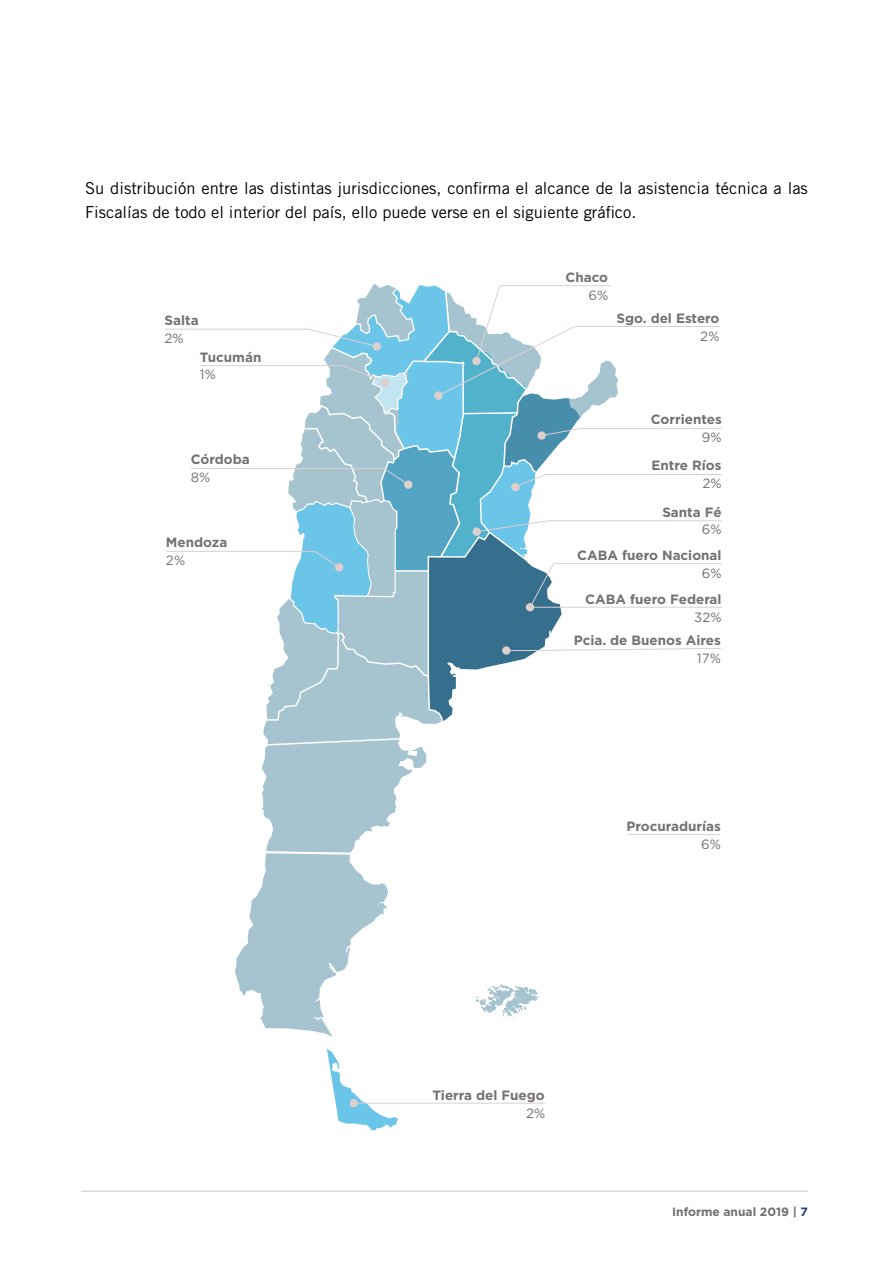
<style>
.page{position:relative;width:893px;height:1263px;background:#fff}
.page>*{position:absolute;margin:0;border:0;box-sizing:border-box;transform-origin:0 0}
.t1{font:16.5px/24px "Trade Gothic LT Std";color:#000}
.t2{font:700 13.35px "Gotham";color:#717176}
.t3{font:13.35px "Gotham";color:#717176}
.t4{font:700 12px "Gotham";color:#706f6f}
.s1{color:#234379}
</style>
<div class="page">
<hr style="left:81px;top:1191px;width:727px;height:1px;background:#c8c8c8">
<svg style="left:327px;top:1048px;width:71px;height:82px"></svg>
<hr style="left:354px;top:1103px;width:192px;height:1px;background:#decfcf">
<div style="left:350px;top:1099px;width:8px;height:8px;background:#decfcf;border-radius:50%"></div>
<svg style="left:164px;top:284px;width:558px;height:753px"></svg>
<hr style="left:628px;top:834px;width:92px;height:1px;background:#decfcf">
<p class="t1" style="left:85px;top:176px;width:724px">Su distribución entre las distintas jurisdicciones, confirma el alcance de la asistencia técnica a las<br>Fiscalías de todo el interior del país, ello puede verse en el siguiente gráfico.</p>
<p class="t2" style="left:165px;top:311px;width:36px">Salta</p>
<p class="t3" style="left:165px;top:330px;width:21px">2%</p>
<p class="t2" style="left:200px;top:348px;width:63px">Tucumán</p>
<p class="t3" style="left:200px;top:366px;width:17px">1%</p>
<p class="t2" style="left:191px;top:451px;width:61px">Córdoba</p>
<p class="t3" style="left:191px;top:469px;width:21px">8%</p>
<p class="t2" style="left:166px;top:534px;width:63px">Mendoza</p>
<p class="t3" style="left:166px;top:552px;width:21px">2%</p>
<p class="t2" style="left:566px;top:269px;width:44px">Chaco</p>
<p class="t3" style="left:588px;top:287px;width:21px">6%</p>
<p class="t2" style="left:616px;top:310px;width:105px">Sgo. del Estero</p>
<p class="t3" style="left:700px;top:328px;width:21px">2%</p>
<p class="t2" style="left:651px;top:411px;width:72px">Corrientes</p>
<p class="t3" style="left:702px;top:429px;width:21px">9%</p>
<p class="t2" style="left:652px;top:457px;width:71px">Entre Ríos</p>
<p class="t3" style="left:702px;top:475px;width:21px">2%</p>
<p class="t2" style="left:662px;top:503px;width:61px">Santa Fé</p>
<p class="t3" style="left:702px;top:521px;width:21px">6%</p>
<p class="t2" style="left:577px;top:547px;width:146px">CABA fuero Nacional</p>
<p class="t3" style="left:702px;top:565px;width:21px">6%</p>
<p class="t2" style="left:585px;top:590px;width:138px">CABA fuero Federal</p>
<p class="t3" style="left:694px;top:608px;width:29px">32%</p>
<p class="t2" style="left:574px;top:631px;width:149px">Pcia. de Buenos Aires</p>
<p class="t3" style="left:697px;top:650px;width:25px">17%</p>
<p class="t2" style="left:627px;top:817px;width:96px">Procuradurías</p>
<p class="t3" style="left:701px;top:835px;width:21px">6%</p>
<p class="t2" style="left:432px;top:1086px;width:114px">Tierra del Fuego</p>
<p class="t3" style="left:526px;top:1104px;width:21px">2%</p>
<p class="t4" style="left:672px;top:1203px;width:137px">Informe anual 2019 | <span class="s1">7</span></p>
</div>
